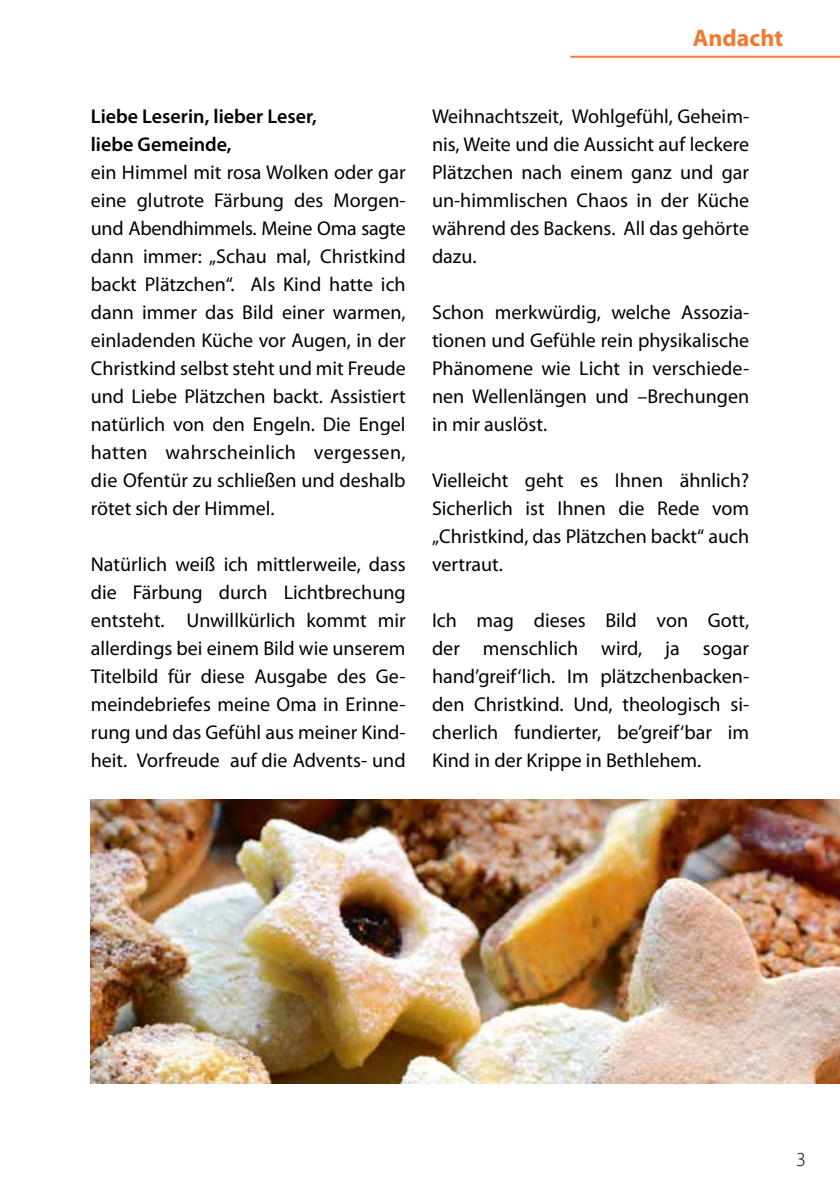
<style>
.page{position:relative;width:840px;height:1191px;background:#fff}
.page>*{position:absolute;margin:0;border:0;box-sizing:border-box;transform-origin:0 0}
.t1{font:700 24px "Myriad Pro";color:#ef7a30}
.t2{font:20px/28px "Myriad Pro";color:#000;text-align:justify}
.t3{font:600 20px/28px "Myriad Pro";color:#000}
.t4{font:300 20px "Myriad Pro";color:#000}
</style>
<div class="page">
<hr style="left:570px;top:56px;width:269px;height:2px;background:#ef7a30">
<img style="left:91px;top:799px;width:748px;height:284px">
<p class="t3" style="left:91px;top:101px;width:227px">Liebe Leserin, lieber Leser, liebe Gemeinde,</p>
<p class="t2" style="left:91px;top:158px;width:316px">ein Himmel mit rosa Wolken oder gar eine glutrote Färbung des Morgen&shy;und Abendhimmels. Meine Oma sagte dann immer: „Schau mal, Christkind backt Plätzchen“. Als Kind hatte ich dann immer das Bild einer warmen, einladenden Küche vor Augen, in der Christkind selbst steht und mit Freude und Liebe Plätzchen backt. Assistiert natürlich von den Engeln. Die Engel hatten wahrscheinlich vergessen, die Ofentür zu schließen und deshalb rötet sich der Himmel.</p>
<p class="t2" style="left:91px;top:550px;width:316px">Natürlich weiß ich mittlerweile, dass die Färbung durch Lichtbrechung entsteht. Unwillkürlich kommt mir allerdings bei einem Bild wie unserem Titelbild für diese Ausgabe des Ge&shy;meindebriefes meine Oma in Erinne&shy;rung und das Gefühl aus meiner Kind&shy;heit. Vorfreude auf die Advents- und</p>
<p class="t1" style="left:692px;top:23px;width:92px">Andacht</p>
<p class="t2" style="left:432px;top:102px;width:318px">Weihnachtszeit, Wohlgefühl, Geheim&shy;nis, Weite und die Aussicht auf leckere Plätzchen nach einem ganz und gar un-himmlischen Chaos in der Küche während des Backens. All das gehörte dazu.</p>
<p class="t2" style="left:432px;top:298px;width:318px">Schon merkwürdig, welche Assozia&shy;tionen und Gefühle rein physikalische Phänomene wie Licht in verschiede&shy;nen Wellenlängen und –Brechungen in mir auslöst.</p>
<p class="t2" style="left:432px;top:466px;width:318px">Vielleicht geht es Ihnen ähnlich?<br>Sicherlich ist Ihnen die Rede vom „Christkind, das Plätzchen backt“ auch vertraut.</p>
<p class="t2" style="left:432px;top:606px;width:318px">Ich mag dieses Bild von Gott, der menschlich wird, ja sogar hand’greif‘lich. Im plätzchenbacken&shy;den Christkind. Und, theologisch si&shy;cherlich fundierter, be’greif‘bar im Kind in der Krippe in Bethlehem.</p>
<p class="t4" style="left:795px;top:1147px;width:11px">3</p>
</div>
